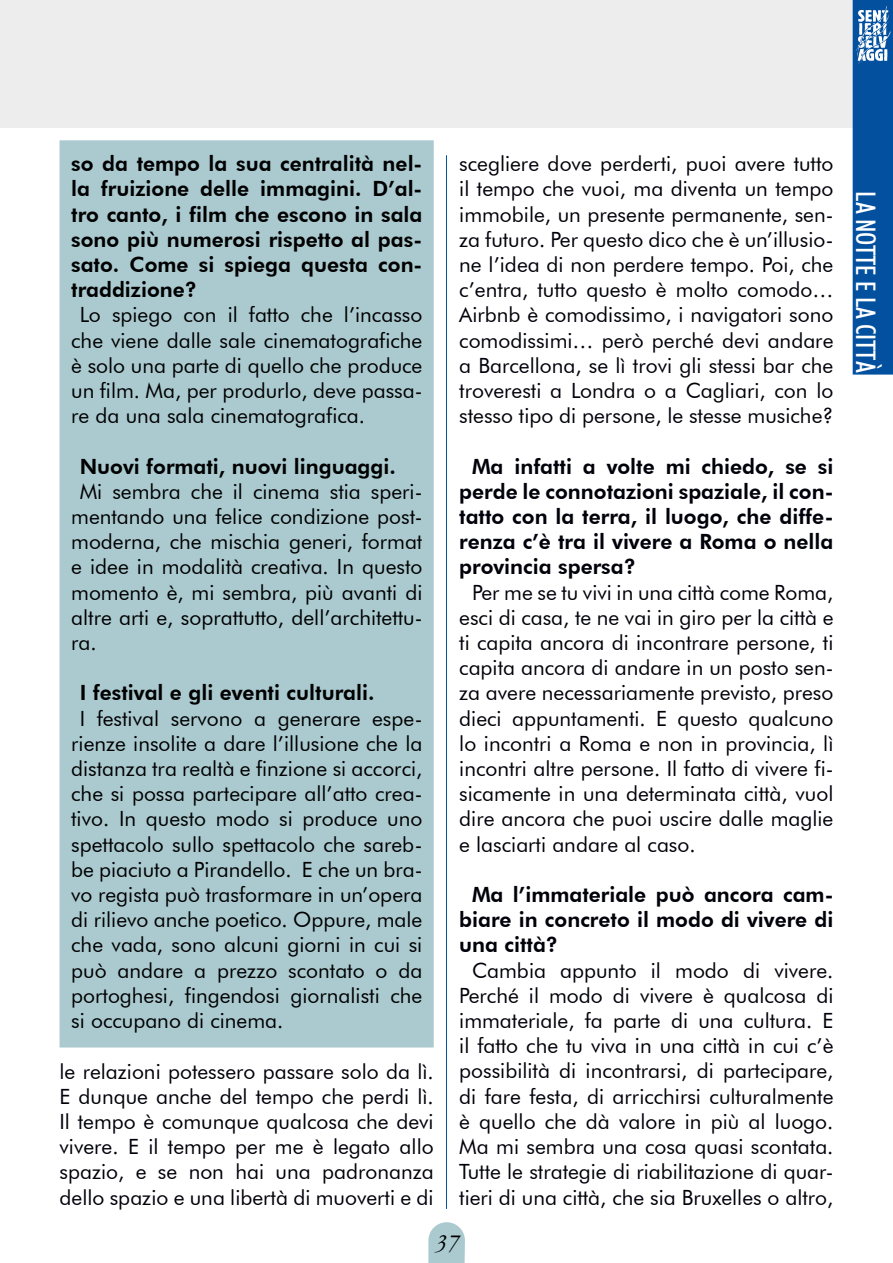
<style>
.page{position:relative;width:893px;height:1263px;background:#fff}
.page>*{position:absolute;margin:0;border:0;box-sizing:border-box;transform-origin:0 0}
.t1{font:500 condensed 27px "Futura BT";color:#fff}
.t2{font:italic 27px "Garamond";color:#000}
.t3{font:21px/25.2px "Futura BT";color:#00000a;text-align:justify}
.t4{font:21px/25.2px "Futura BT";color:#000;text-align:justify}
.t5{font:800 21px/25.2px "Futura BT";color:#000;text-align:justify}
.t6{font:800 21px/25.2px "Futura BT";color:#00000a;text-align:justify}
</style>
<div class="page">
<div style="left:0;top:0;width:893px;height:127px;background:#ededed"></div>
<svg style="left:428px;top:1222px;width:37px;height:41px;background:#b3d0d5"></svg>
<div style="left:60px;top:140px;width:374px;height:907px;background:#aacad0;border:2px solid #aacad0"></div>
<hr style="left:446px;top:155px;width:1px;height:1054px;background:#0453a0">
<svg style="left:853px;top:0;width:40px;height:375px;background:#115aa3"></svg>
<p class="t5" style="left:71px;top:151px;width:353px">so da tempo la sua centralità nel&shy;la fruizione delle immagini. D’al&shy;tro canto, i film che escono in sala sono più numerosi rispetto al pas&shy;sato. Come si spiega questa con&shy;traddizione?</p>
<p class="t4" style="left:71px;top:302px;width:353px;text-indent:9px">Lo spiego con il fatto che l’incasso che viene dalle sale cinematografiche è solo una parte di quello che produce un film. Ma, per produrlo, deve passa&shy;re da una sala cinematografica.</p>
<p class="t5" style="left:80px;top:453px;width:318px">Nuovi formati, nuovi linguaggi.</p>
<p class="t4" style="left:71px;top:479px;width:353px;text-indent:9px">Mi sembra che il cinema stia speri&shy;mentando una felice condizione post&shy;moderna, che mischia generi, format e idee in modalità creativa. In questo momento è, mi sembra, più avanti di altre arti e, soprattutto, dell’architettu&shy;ra.</p>
<p class="t5" style="left:80px;top:680px;width:296px">I festival e gli eventi culturali.</p>
<p class="t4" style="left:71px;top:705px;width:353px;text-indent:9px">I festival servono a generare espe&shy;rienze insolite a dare l’illusione che la distanza tra realtà e finzione si accorci, che si possa partecipare all’atto crea&shy;tivo. In questo modo si produce uno spettacolo sullo spettacolo che sareb&shy;be piaciuto a Pirandello. E che un bra&shy;vo regista può trasformare in un’opera di rilievo anche poetico. Oppure, male che vada, sono alcuni giorni in cui si può andare a prezzo scontato o da portoghesi, fingendosi giornalisti che si occupano di cinema.</p>
<p class="t3" style="left:60px;top:1058px;width:376px">le relazioni potessero passare solo da lì.<br>E dunque anche del tempo che perdi lì.<br>Il tempo è comunque qualcosa che devi vivere. E il tempo per me è legato allo spazio, e se non hai una padronanza dello spazio e una libertà di muoverti e di</p>
<p class="t3" style="left:459px;top:151px;width:376px">scegliere dove perderti, puoi avere tutto il tempo che vuoi, ma diventa un tempo immobile, un presente permanente, sen&shy;za futuro. Per questo dico che è un’illusio&shy;ne l’idea di non perdere tempo. Poi, che c’entra, tutto questo è molto comodo… Airbnb è comodissimo, i navigatori sono comodissimi… però perché devi andare a Barcellona, se lì trovi gli stessi bar che troveresti a Londra o a Cagliari, con lo stesso tipo di persone, le stesse musiche?</p>
<p class="t6" style="left:459px;top:453px;width:376px;text-indent:13px">Ma infatti a volte mi chiedo, se si perde le connotazioni spaziale, il con&shy;tatto con la terra, il luogo, che diffe&shy;renza c’è tra il vivere a Roma o nella provincia spersa?</p>
<p class="t3" style="left:459px;top:579px;width:376px;text-indent:13px">Per me se tu vivi in una città come Roma, esci di casa, te ne vai in giro per la città e ti capita ancora di incontrare persone, ti capita ancora di andare in un posto sen&shy;za avere necessariamente previsto, preso dieci appuntamenti. E questo qualcuno lo incontri a Roma e non in provincia, lì incontri altre persone. Il fatto di vivere fi&shy;sicamente in una determinata città, vuol dire ancora che puoi uscire dalle maglie e lasciarti andare al caso.</p>
<p class="t6" style="left:459px;top:882px;width:376px;text-indent:13px">Ma l’immateriale può ancora cam&shy;biare in concreto il modo di vivere di una città?</p>
<p class="t3" style="left:459px;top:957px;width:376px;text-indent:13px">Cambia appunto il modo di vivere.<br>Perché il modo di vivere è qualcosa di immateriale, fa parte di una cultura. E il fatto che tu viva in una città in cui c’è possibilità di incontrarsi, di partecipare, di fare festa, di arricchirsi culturalmente è quello che dà valore in più al luogo.<br>Ma mi sembra una cosa quasi scontata.<br>Tutte le strategie di riabilitazione di quar&shy;tieri di una città, che sia Bruxelles o altro,</p>
<p class="t2" style="left:434px;top:1225px;width:27px">37</p>
<p class="t1" style="left:882px;top:191px;width:183px;rotate:90deg">LA NOTTE E LA CITTÀ</p>
</div>
